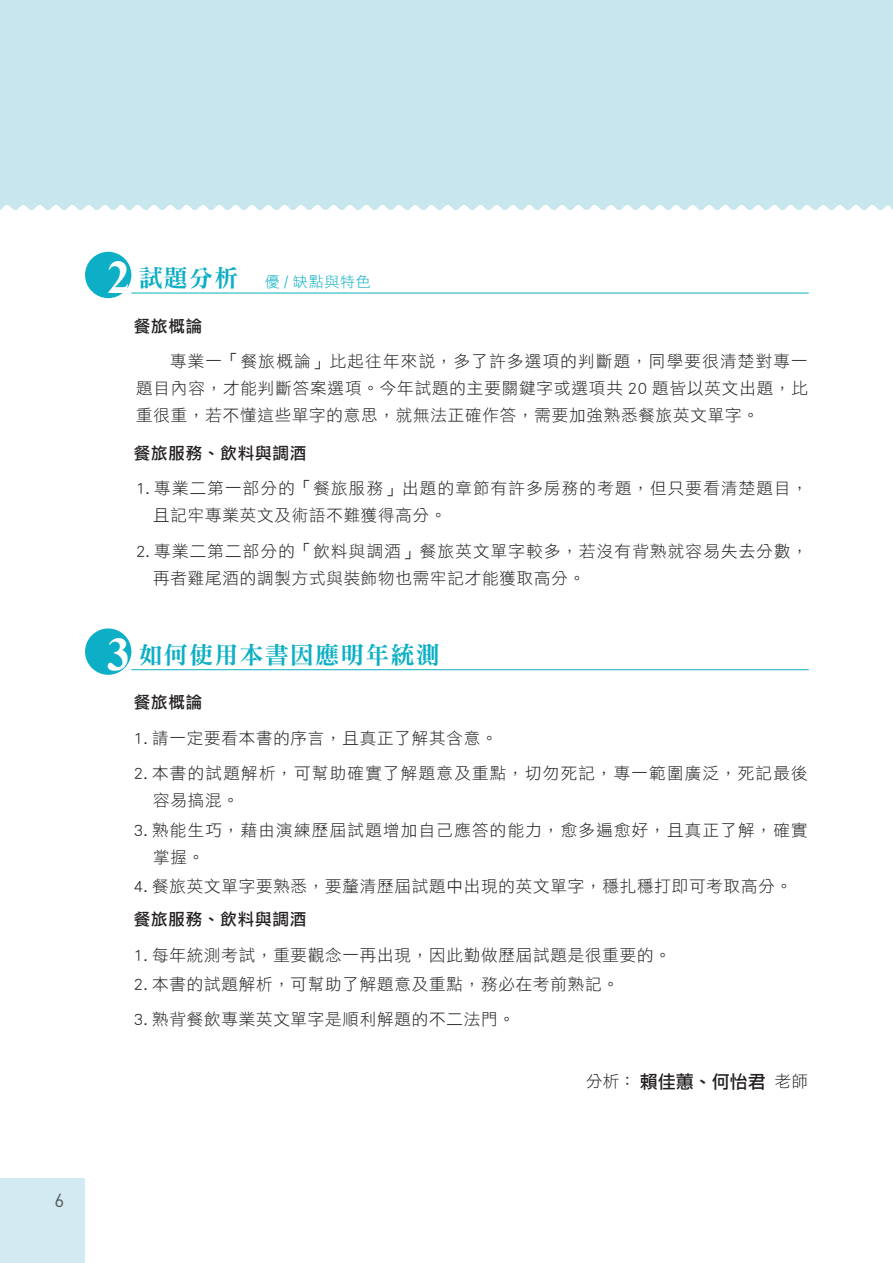
<style>
.page{position:relative;width:893px;height:1263px;background:#fff}
.page>*{position:absolute;margin:0;border:0;box-sizing:border-box;transform-origin:0 0}
.t1{font:24px "DFN Ming XB HKP BF";letter-spacing:.05em;color:#0cafc5}
.t2{font:18.9px "Din Round";color:#57585a}
.t3{font:18px "DF Li Hei Md WIN BF";color:#231f20}
.t4{font:16.5px/27px "DF Li Hei Std W3";letter-spacing:.05em;color:#231f20;text-align:justify}
.t5{font:16.5px/27px "DF Li Hei Std W3";letter-spacing:.075em;color:#231f20}
.t6{font:16.5px/27px "DF Li Hei Std W3";letter-spacing:.08em;color:#231f20}
.t7{font:16.5px "DF Li Hei Md WIN BF";letter-spacing:.05em;color:#231f20}
.t8{font:15px "DF Li Hei Std W3";letter-spacing:.05em;color:#0cafc5}
.s1{font-family:"Times New Roman";font-weight:700;font-size:46.5px;color:#fff}
.s2{font-family:"DFN Ming XB HKP BF";font-size:24px}
.s3{font-family:"DF Li Hei Std W3";font-size:16.5px}
</style>
<div class="page">
<div style="left:0;top:0;width:892px;height:210px;background:#c8e6ed"></div>
<div style="left:0;top:1178px;width:85px;height:85px;background:#d2eaf1"></div>
<div style="left:85px;top:252px;width:46px;height:46px;background:#0cafc5;border-radius:50%"></div>
<hr style="left:131px;top:293px;width:678px;height:1px;background:#0cafc5">
<div style="left:85px;top:628px;width:46px;height:47px;background:#0cafc5;border-radius:50%"></div>
<hr style="left:131px;top:669px;width:678px;height:1px;background:#0cafc5">
<svg style="left:892px;top:0;width:1px;height:210px"></svg>
<p class="t2" style="left:55px;top:1185px;width:11px">6</p>
<p class="t8" style="left:107px;top:273px;width:265px"><span class="s1">2</span> <span class="s2">試題分析　</span>優 / 缺點與特色</p>
<p class="t7" style="left:134px;top:318px;width:70px">餐旅概論</p>
<p class="t4" style="left:136px;top:348px;width:673px;text-indent:34px">專業一「餐旅概論」比起往年來說，多了許多選項的判斷題，同學要很清楚對專一題目內容，才能判斷答案選項。今年試題的主要關鍵字或選項共 20 題皆以英文出題，比重很重，若不懂這些單字的意思，就無法正確作答，需要加強熟悉餐旅英文單字。</p>
<p class="t7" style="left:134px;top:445px;width:174px">餐旅服務、飲料與調酒</p>
<p class="t5" style="left:153px;top:475px;width:657px;text-indent:-17px">1. 專業二第一部分的「餐旅服務」出題的章節有許多房務的考題，但只要看清楚題目，且記牢專業英文及術語不難獲得高分。</p>
<p class="t5" style="left:153px;top:537px;width:657px;text-indent:-17px">2. 專業二第二部分的「飲料與調酒」餐旅英文單字較多，若沒有背熟就容易失去分數，再者雞尾酒的調製方式與裝飾物也需牢記才能獲取高分。</p>
<h1 class="t1" style="left:107px;top:642px;width:334px"><span class="s1">3</span> 如何使用本書因應明年統測</h1>
<p class="t7" style="left:134px;top:694px;width:70px">餐旅概論</p>
<p class="t4" style="left:134px;top:724px;width:365px">1. 請一定要看本書的序言，且真正了解其含意。</p>
<p class="t6" style="left:153px;top:760px;width:656px;text-indent:-19px">2. 本書的試題解析，可幫助確實了解題意及重點，切勿死記，專一範圍廣泛，死記最後容易搞混。</p>
<p class="t6" style="left:153px;top:816px;width:656px;text-indent:-19px">3. 熟能生巧，藉由演練歷屆試題增加自己應答的能力，愈多遍愈好，且真正了解，確實掌握。</p>
<p class="t4" style="left:134px;top:872px;width:660px">4. 餐旅英文單字要熟悉，要釐清歷屆試題中出現的英文單字，穩扎穩打即可考取高分。</p>
<p class="t7" style="left:134px;top:911px;width:174px">餐旅服務、飲料與調酒</p>
<p class="t4" style="left:134px;top:941px;width:539px">1. 每年統測考試，重要觀念一再出現，因此勤做歷屆試題是很重要的。</p>
<p class="t4" style="left:134px;top:970px;width:487px">2. 本書的試題解析，可幫助了解題意及重點，務必在考前熟記。</p>
<p class="t4" style="left:134px;top:1005px;width:383px">3. 熟背餐飲專業英文單字是順利解題的不二法門。</p>
<p class="t3" style="left:586px;top:1072px;width:223px"><span class="s3">分析：</span>賴佳蕙、何怡君<span class="s3">老師</span></p>
</div>
